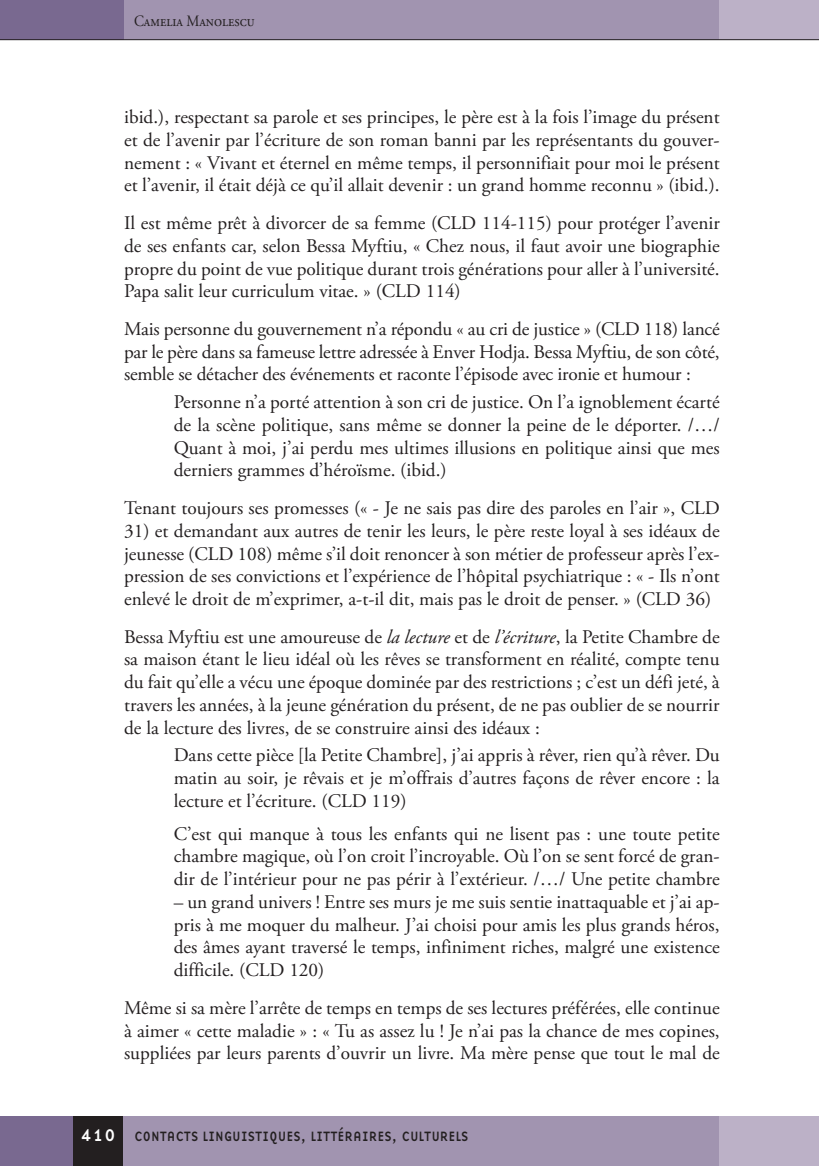
<style>
.page{position:relative;width:819px;height:1166px;background:#fff}
.page>*{position:absolute;margin:0;border:0;box-sizing:border-box;transform-origin:0 0}
.Navaden{font:19.25px/22.8px "Adobe Garamond Pro";color:#231f20;text-align:justify}
.t1{font:15.75px "Adobe Garamond Pro";color:#231f20;scale:.9 1}
.t2{font:14px "Base Nine";letter-spacing:-.01em;color:#231f20;scale:.93 1}
.s1{font-style:italic}
.s2{font-size:17.5px;color:#fff}
</style>
<div class="page">
<div style="left:122px;top:0;width:597px;height:40px;background:#a194b0"></div>
<div style="left:719px;top:0;width:100px;height:40px;background:#bcb1c7"></div>
<div style="left:0;top:0;width:124px;height:40px;background:#796990"></div>
<hr style="left:0;top:39px;width:819px;height:1px;background:#231f20">
<div style="left:123px;top:1116px;width:621px;height:50px;background:#a194b0"></div>
<div style="left:719px;top:1116px;width:100px;height:50px;background:#bcb1c7"></div>
<div style="left:0;top:1116px;width:74px;height:50px;background:#796990"></div>
<div style="left:74px;top:1116px;width:49px;height:50px;background:#231f20"></div>
<p class="t1" style="left:134px;top:11px;width:135px">Camelia Manolescu</p>
<p class="Navaden" style="left:124px;top:106px;width:597px">ibid.), respectant sa parole et ses principes, le père est à la fois l’image du présent et de l’avenir par l’écriture de son roman banni par les représentants du gouver&shy;nement : « Vivant et éternel en même temps, il personnifiait pour moi le présent et l’avenir, il était déjà ce qu’il allait devenir : un grand homme reconnu » (ibid.).</p>
<p class="Navaden" style="left:124px;top:212px;width:597px">Il est même prêt à divorcer de sa femme (CLD 114-115) pour protéger l’avenir de ses enfants car, selon Bessa Myftiu, « Chez nous, il faut avoir une biographie propre du point de vue politique durant trois générations pour aller à l’université.<br>Papa salit leur curriculum vitae. » (CLD 114)</p>
<p class="Navaden" style="left:124px;top:318px;width:597px">Mais personne du gouvernement n’a répondu « au cri de justice » (CLD 118) lancé par le père dans sa fameuse lettre adressée à Enver Hodja. Bessa Myftiu, de son côté, semble se détacher des événements et raconte l’épisode avec ironie et humour :</p>
<p class="Navaden" style="left:174px;top:391px;width:547px">Personne n’a porté attention à son cri de justice. On l’a ignoblement écarté de la scène politique, sans même se donner la peine de le déporter. /…/ Quant à moi, j’ai perdu mes ultimes illusions en politique ainsi que mes derniers grammes d’héroïsme. (ibid.)</p>
<p class="Navaden" style="left:124px;top:497px;width:597px">Tenant toujours ses promesses (« - Je ne sais pas dire des paroles en l’air », CLD</p>
<p class="Navaden" style="left:124px;top:520px;width:597px">31) et demandant aux autres de tenir les leurs, le père reste loyal à ses idéaux de jeunesse (CLD 108) même s’il doit renoncer à son métier de professeur après l’ex&shy;pression de ses convictions et l’expérience de l’hôpital psychiatrique : « - Ils n’ont enlevé le droit de m’exprimer, a-t-il dit, mais pas le droit de penser. » (CLD 36)</p>
<p class="Navaden" style="left:124px;top:626px;width:597px">Bessa Myftiu est une amoureuse de <span class="s1">la lecture</span> et de <span class="s1">l’écriture</span>, la Petite Chambre de sa maison étant le lieu idéal où les rêves se transforment en réalité, compte tenu du fait qu’elle a vécu une époque dominée par des restrictions ; c’est un défi jeté, à travers les années, à la jeune génération du présent, de ne pas oublier de se nourrir de la lecture des livres, de se construire ainsi des idéaux :</p>
<p class="Navaden" style="left:174px;top:744px;width:547px">Dans cette pièce [la Petite Chambre], j’ai appris à rêver, rien qu’à rêver. Du matin au soir, je rêvais et je m’offrais d’autres façons de rêver encore : la lecture et l’écriture. (CLD 119)</p>
<p class="Navaden" style="left:174px;top:823px;width:547px">C’est qui manque à tous les enfants qui ne lisent pas : une toute petite chambre magique, où l’on croit l’incroyable. Où l’on se sent forcé de gran&shy;dir de l’intérieur pour ne pas périr à l’extérieur. /…/ Une petite chambre</p>
<p class="Navaden" style="left:174px;top:891px;width:547px">– un grand univers ! Entre ses murs je me suis sentie inattaquable et j’ai ap&shy;pris à me moquer du malheur. J’ai choisi pour amis les plus grands héros, des âmes ayant traversé le temps, infiniment riches, malgré une existence difficile. (CLD 120)</p>
<p class="Navaden" style="left:124px;top:997px;width:597px">Même si sa mère l’arrête de temps en temps de ses lectures préférées, elle continue à aimer « cette maladie » : « Tu as assez lu ! Je n’ai pas la chance de mes copines, suppliées par leurs parents d’ouvrir un livre. Ma mère pense que tout le mal de</p>
<p class="t2" style="left:81px;top:1126px;width:418px"><span class="s2">410</span> CONTACTS LINGUISTIQUES, LITTÉRAIRES, CULTURELS</p>
</div>
